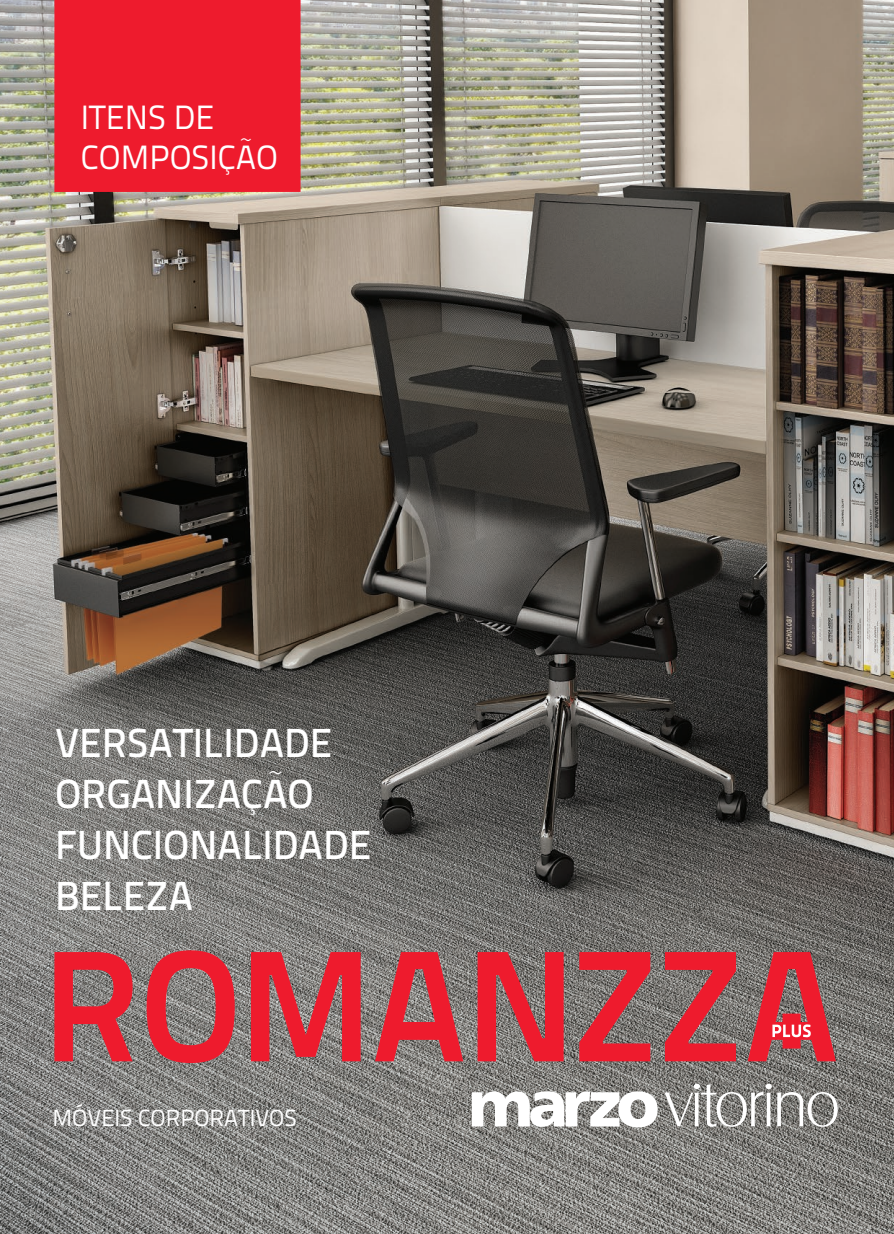
<style>
.page{position:relative;width:894px;height:1234px;background:#fff}
.page>*{position:absolute;margin:0;border:0;box-sizing:border-box;transform-origin:0 0}
.t1{font:40.35px/51px "Titillium Text 14 L 600 wt";color:#fff}
.t2{font:33.6px/40.3px "Titillium Text 14 L 400 wt";color:#fff}
.t3{font:23.25px "Titillium Text 14 L 400 wt";color:#fff}
</style>
<div class="page">
<img style="left:0;top:0;width:893px;height:1233px">
<div style="left:54px;top:0;width:246px;height:192px;background:#ee1b2d"></div>
<svg style="left:471px;top:1090px;width:186px;height:37px"></svg>
<svg style="left:664px;top:1083px;width:107px;height:43px"></svg>
<svg style="left:777px;top:1091px;width:60px;height:35px"></svg>
<svg style="left:54px;top:951px;width:79px;height:110px;background:#c3434d"></svg>
<svg style="left:147px;top:950px;width:88px;height:112px;background:#bb4d55"></svg>
<svg style="left:251px;top:951px;width:109px;height:110px;background:#c4464f"></svg>
<svg style="left:375px;top:951px;width:88px;height:110px;background:#b84f56"></svg>
<svg style="left:477px;top:951px;width:86px;height:110px;background:#c3404a"></svg>
<svg style="left:579px;top:951px;width:71px;height:110px;background:#b7464e"></svg>
<svg style="left:665px;top:951px;width:70px;height:110px;background:#b8464e"></svg>
<svg style="left:747px;top:951px;width:88px;height:110px;background:#b64b52"></svg>
<p class="t2" style="left:81px;top:97px;width:198px">ITENS DE<br>COMPOSIÇÃO</p>
<p class="t1" style="left:55px;top:717px;width:318px">VERSATILIDADE<br>ORGANIZAÇÃO<br>FUNCIONALIDADE<br>BELEZA</p>
<p class="t3" style="left:52px;top:1103px;width:246px">MÓVEIS CORPORATIVOS</p>
</div>
